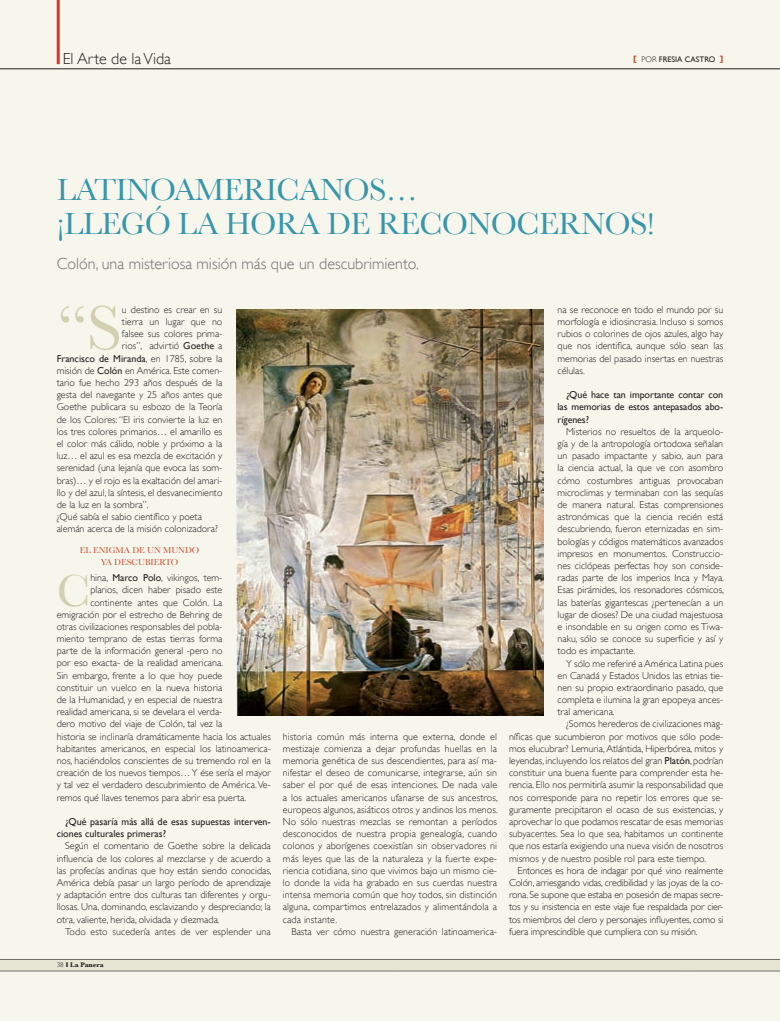
<style>
.page{position:relative;width:780px;height:1021px;background:#fff}
.page>*{position:absolute;margin:0;border:0;box-sizing:border-box;transform-origin:0 0}
.t1{font:65.2px "Baskerville";color:#d3d0b2}
.t2{font:46.8px "Baskerville";color:#d3d0b2}
.t3{font:32px/34px "Baskerville";letter-spacing:-.02em;color:#3896ab}
.t4{font:300 16px "Gill Sans";color:#6d6e71}
.t5{font:300 16px "Gill Sans";color:#231f20}
.t6{font:300 10px/12.2px "Gill Sans";color:#231f20;text-align:justify}
.t7{font:10px/12.2px "Gill Sans";color:#231f20}
.t8{font:9px/12px "Baskerville";color:#c74925;text-align:center}
.t9{font:8px "Gill Sans";color:#231f20}
.t10{font:700 7px "Baskerville";color:#231f20}
.s1{font-weight:700;color:#c74925}
.s2{font-weight:300}
.s3{font-weight:400}
.s4{font-family:"Gill Sans";font-weight:300}
.s5{font-family:"Gill Sans"}
</style>
<div class="page">
<div style="left:0;top:0;width:780px;height:1020px;background:#f7f6ed"></div>
<hr style="left:0;top:69px;width:780px;height:1px;background:#231f20">
<hr style="left:57px;top:0;width:3px;height:64px;background:#d93829">
<div style="left:0;top:959px;width:780px;height:12px;background:#e7e5d4"></div>
<svg style="left:0;top:970px;width:780px;height:1px"></svg>
<svg style="left:0;top:959px;width:780px;height:1px"></svg>
<img style="left:236px;top:309px;width:307px;height:406px">
<h3 class="t5" style="left:63px;top:52px;width:110px">El Arte de la Vida</h3>
<p class="t9" style="left:633px;top:56px;width:92px"><span class="s1">[</span> <span class="s2">POR</span> FRESIA CASTRO <span class="s1">]</span></p>
<h3 class="t3" style="left:57px;top:176px;width:599px">LATINOAMERICANOS…<br>¡LLEGÓ LA HORA DE RECONOCERNOS!</h3>
<h3 class="t4" style="left:57px;top:257px;width:364px">Colón, una misteriosa misión más que un descubrimiento.</h3>
<h1 class="t1" style="left:57px;top:305px;width:67px">“S</h1>
<p class="t6" style="left:122px;top:304px;width:102px">u destino es crear en su</p>
<p class="t6" style="left:122px;top:316px;width:102px">tierra un lugar que no</p>
<p class="t6" style="left:122px;top:328px;width:102px">falsee sus colores prima-</p>
<p class="t6" style="left:122px;top:341px;width:102px">rios”, advirtió <span class="s3">Goethe</span> a</p>
<p class="t7" style="left:57px;top:353px;width:167px">Francisco de Miranda<span class="s2">, en 1785, sobre la</span></p>
<p class="t6" style="left:57px;top:365px;width:167px">misión de <span class="s3">Colón</span> en América. Este comen-</p>
<p class="t6" style="left:57px;top:377px;width:167px">tario fue hecho 293 años después de la</p>
<p class="t6" style="left:57px;top:389px;width:167px">gesta del navegante y 25 años antes que</p>
<p class="t6" style="left:57px;top:401px;width:167px">Goethe publicara su esbozo de la Teoría</p>
<p class="t6" style="left:57px;top:414px;width:167px">de los Colores: “El iris convierte la luz en</p>
<p class="t6" style="left:57px;top:426px;width:167px">los tres colores primarios… el amarillo es</p>
<p class="t6" style="left:57px;top:438px;width:167px">el color más cálido, noble y próximo a la</p>
<p class="t6" style="left:57px;top:450px;width:167px">luz… el azul es esa mezcla de excitación y</p>
<p class="t6" style="left:57px;top:462px;width:167px">serenidad (una lejanía que evoca las som-</p>
<p class="t6" style="left:57px;top:475px;width:167px">bras)… y el rojo es la exaltación del amari-</p>
<p class="t6" style="left:57px;top:487px;width:167px">llo y del azul, la síntesis, el desvanecimiento</p>
<p class="t6" style="left:57px;top:499px;width:93px">de la luz en la sombra”.</p>
<p class="t6" style="left:57px;top:510px;width:147px">¿Qué sabía el sabio científico y poeta</p>
<p class="t6" style="left:57px;top:523px;width:163px">alemán acerca de la misión colonizadora?</p>
<p class="t8" style="left:80px;top:544px;width:121px">EL ENIGMA DE UN MUNDO<br>YA DESCUBIERTO</p>
<h2 class="t2" style="left:57px;top:574px;width:35px">C</h2>
<p class="t6" style="left:90px;top:572px;width:133px">hina, <span class="s3">Marco Polo</span>, vikingos, tem-</p>
<p class="t6" style="left:90px;top:584px;width:133px">plarios, dicen haber pisado este</p>
<p class="t6" style="left:90px;top:596px;width:133px">continente antes que Colón. La</p>
<p class="t6" style="left:57px;top:609px;width:167px">emigración por el estrecho de Behring de</p>
<p class="t6" style="left:57px;top:621px;width:167px">otras civilizaciones responsables del pobla-</p>
<p class="t6" style="left:57px;top:633px;width:167px">miento temprano de estas tierras forma</p>
<p class="t6" style="left:57px;top:645px;width:167px">parte de la información general -pero no</p>
<p class="t6" style="left:57px;top:657px;width:168px">por eso exacta- de la realidad americana.</p>
<p class="t6" style="left:57px;top:670px;width:167px">Sin embargo, frente a lo que hoy puede</p>
<p class="t6" style="left:57px;top:682px;width:167px">constituir un vuelco en la nueva historia</p>
<p class="t6" style="left:57px;top:694px;width:167px">de la Humanidad, y en especial de nuestra</p>
<p class="t6" style="left:57px;top:706px;width:167px">realidad americana, si se develara el verda-</p>
<p class="t6" style="left:57px;top:718px;width:167px">dero motivo del viaje de Colón, tal vez la</p>
<p class="t6" style="left:57px;top:731px;width:216px">historia se inclinaría dramáticamente hacia los actuales</p>
<p class="t6" style="left:57px;top:743px;width:216px">habitantes americanos, en especial los latinoamerica-</p>
<p class="t6" style="left:57px;top:755px;width:216px">nos, haciéndolos conscientes de su tremendo rol en la</p>
<p class="t6" style="left:57px;top:767px;width:216px">creación de los nuevos tiempos… Y ése sería el mayor</p>
<p class="t6" style="left:57px;top:779px;width:216px">y tal vez el verdadero descubrimiento de América. Ve-</p>
<p class="t6" style="left:57px;top:792px;width:191px">remos qué llaves tenemos para abrir esa puerta.</p>
<p class="t7" style="left:57px;top:816px;width:216px;text-indent:8px">¿Qué pasaría más allá de esas supuestas interven&shy;ciones culturales primeras?</p>
<p class="t6" style="left:57px;top:840px;width:216px;text-indent:8px">Según el comentario de Goethe sobre la delicada influencia de los colores al mezclarse y de acuerdo a las profecías andinas que hoy están siendo conocidas, América debía pasar un largo período de aprendizaje y adaptación entre dos culturas tan diferentes y orgu&shy;llosas. Una, dominando, esclavizando y despreciando; la otra, valiente, herida, olvidada y diezmada.</p>
<p class="t6" style="left:65px;top:926px;width:207px">Todo esto sucedería antes de ver esplender una</p>
<p class="t10" style="left:57px;top:960px;width:49px"><span class="s4">38</span> <span class="s5">I</span> La Panera</p>
<p class="t6" style="left:283px;top:731px;width:216px">historia común más interna que externa, donde el mestizaje comienza a dejar profundas huellas en la memoria genética de sus descendientes, para así ma&shy;nifestar el deseo de comunicarse, integrarse, aún sin saber el por qué de esas intenciones. De nada vale a los actuales americanos ufanarse de sus ancestros, europeos algunos, asiáticos otros y andinos los menos.<br>No sólo nuestras mezclas se remontan a períodos desconocidos de nuestra propia genealogía, cuando colonos y aborígenes coexistían sin observadores ni más leyes que las de la naturaleza y la fuerte expe&shy;riencia cotidiana, sino que vivimos bajo un mismo cie&shy;lo donde la vida ha grabado en sus cuerdas nuestra intensa memoria común que hoy todos, sin distinción alguna, compartimos entrelazados y alimentándola a cada instante.</p>
<p class="t6" style="left:291px;top:926px;width:207px">Basta ver cómo nuestra generación latinoamerica-</p>
<p class="t6" style="left:557px;top:304px;width:167px">na se reconoce en todo el mundo por su morfología e idiosincrasia. Incluso si somos rubios o colorines de ojos azules, algo hay que nos identifica, aunque sólo sean las memorias del pasado insertas en nuestras células.</p>
<p class="t7" style="left:557px;top:389px;width:167px;text-align:justify;text-indent:8px">¿Qué hace tan importante contar con las memorias de estos antepasados abo&shy;rígenes?</p>
<p class="t6" style="left:557px;top:426px;width:168px;text-indent:9px">Misterios no resueltos de la arqueolo&shy;gía y de la antropología ortodoxa señalan un pasado impactante y sabio, aun para la ciencia actual, la que ve con asombro cómo costumbres antiguas provocaban microclimas y terminaban con las sequías de manera natural. Estas comprensiones astronómicas que la ciencia recién está descubriendo, fueron eternizadas en sim&shy;bologías y códigos matemáticos avanzados impresos en monumentos. Construccio&shy;nes ciclópeas perfectas hoy son conside&shy;radas parte de los imperios Inca y Maya.<br>Esas pirámides, los resonadores cósmicos, las baterías gigantescas ¿pertenecían a un lugar de dioses? De una ciudad majestuosa e insondable en su origen como es Tiwa&shy;naku, sólo se conoce su superficie y así y todo es impactante.</p>
<p class="t6" style="left:557px;top:658px;width:167px;text-indent:8px">Y sólo me referiré a América Latina pues en Canadá y Estados Unidos las etnias tie&shy;nen su propio extraordinario pasado, que completa e ilumina la gran epopeya ances&shy;tral americana.</p>
<p class="t6" style="left:509px;top:718px;width:216px;text-indent:57px">¿Somos herederos de civilizaciones mag&shy;níficas que sucumbieron por motivos que sólo pode&shy;mos elucubrar? Lemuria, Atlántida, Hiperbórea, mitos y leyendas, incluyendo los relatos del gran <span class="s3">Platón</span>, podrían constituir una buena fuente para comprender esta he&shy;rencia. Ello nos permitiría asumir la responsabilidad que nos corresponde para no repetir los errores que se&shy;guramente precipitaron el ocaso de sus existencias, y aprovechar lo que podamos rescatar de esas memorias subyacentes. Sea lo que sea, habitamos un continente que nos estaría exigiendo una nueva visión de nosotros mismos y de nuestro posible rol para este tiempo.</p>
<p class="t6" style="left:509px;top:865px;width:216px;text-indent:8px">Entonces es hora de indagar por qué vino realmente Colón, arriesgando vidas, credibilidad y las joyas de la co&shy;rona. Se supone que estaba en posesión de mapas secre&shy;tos y su insistencia en este viaje fue respaldada por cier&shy;tos miembros del clero y personajes influyentes, como si fuera imprescindible que cumpliera con su misión.</p>
</div>
